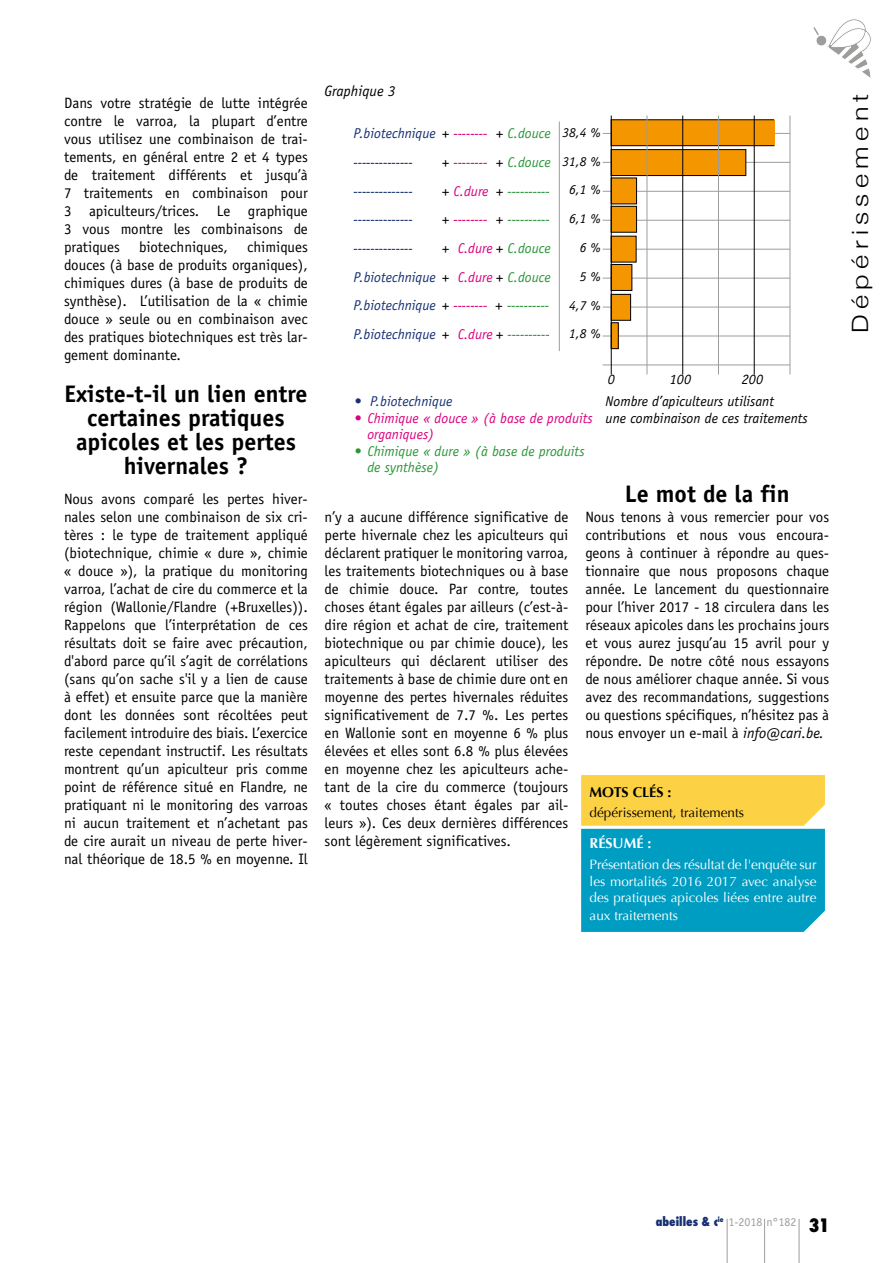
<style>
.page{position:relative;width:893px;height:1263px;background:#fff}
.page>*{position:absolute;margin:0;border:0;box-sizing:border-box;transform-origin:0 0}
.t1{font:700 24px/24px "Officina Sans";color:#000;text-align:center}
.t2{font:300 22.5px "Helvetica Neue";letter-spacing:.2em;color:#000;scale:1.2 1}
.t3{font:800 condensed 18px "Futura";color:#000}
.t4{font:15px/18px "Officina Sans";color:#000;text-align:justify}
.t5{font:italic 15px "Officina Sans";color:#000}
.t6{font:italic 14.25px/28.7px "Officina Sans";color:#163072}
.t7{font:italic 14.25px/16.5px "Officina Sans";color:#299638}
.t8{font:italic 14.25px/16.5px "Officina Sans";color:#000}
.t9{font:italic 14.25px/16.5px "Officina Sans";color:#da007e}
.t10{font:700 14.25px "Optima";color:#000}
.t11{font:700 14.25px "Optima";color:#fff}
.t12{font:13.5px/16.5px "Optima";color:#fff;text-align:justify}
.t13{font:italic 13.5px/28.8px "Officina Sans";color:#000;text-align:right}
.t14{font:13.5px "Optima";color:#000}
.t15{font:12px "Officina Sans";color:#9d9d9c}
.s1{color:#000}
.s2{color:#da007e}
.s3{color:#299638}
.s4{font-style:italic}
.s5{font-family:"Futura";font-weight:800;font-stretch:condensed;color:#163072}
</style>
<div class="page">
<svg style="left:813px;top:19px;width:58px;height:59px"></svg>
<hr style="left:727px;top:1219px;width:1px;height:44px;background:#9d9d9c">
<hr style="left:764px;top:1219px;width:1px;height:44px;background:#9d9d9c">
<hr style="left:799px;top:1219px;width:1px;height:44px;background:#9d9d9c">
<svg style="left:581px;top:775px;width:244px;height:157px;background:#57b09c"></svg>
<hr style="left:603px;top:133px;width:187px;height:1px;background:#9d9d9c">
<hr style="left:603px;top:162px;width:187px;height:1px;background:#9d9d9c">
<hr style="left:603px;top:191px;width:187px;height:1px;background:#9d9d9c">
<hr style="left:603px;top:220px;width:187px;height:1px;background:#9d9d9c">
<hr style="left:603px;top:249px;width:187px;height:1px;background:#9d9d9c">
<hr style="left:603px;top:307px;width:187px;height:1px;background:#9d9d9c">
<hr style="left:603px;top:336px;width:187px;height:1px;background:#9d9d9c">
<hr style="left:603px;top:278px;width:187px;height:1px;background:#9d9d9c">
<hr style="left:603px;top:365px;width:187px;height:1px;background:#9d9d9c">
<div style="left:611px;top:120px;width:163px;height:26px;background:#f49600"></div>
<div style="left:611px;top:119px;width:163px;height:27px;border:1px solid #000"></div>
<div style="left:611px;top:323px;width:7px;height:26px;background:#f49600"></div>
<div style="left:611px;top:294px;width:20px;height:26px;background:#f49600"></div>
<div style="left:611px;top:294px;width:20px;height:27px;border:1px solid #000"></div>
<div style="left:611px;top:264px;width:21px;height:26px;background:#f49600"></div>
<div style="left:611px;top:264px;width:21px;height:27px;border:1px solid #000"></div>
<div style="left:611px;top:236px;width:25px;height:26px;background:#f49600"></div>
<div style="left:611px;top:206px;width:26px;height:26px;background:#f49600"></div>
<div style="left:611px;top:206px;width:26px;height:26px;border:1px solid #000"></div>
<div style="left:611px;top:178px;width:26px;height:26px;background:#f49600"></div>
<div style="left:611px;top:178px;width:26px;height:26px;border:1px solid #000"></div>
<div style="left:611px;top:150px;width:135px;height:26px;background:#f49600"></div>
<div style="left:611px;top:149px;width:135px;height:27px;border:1px solid #000"></div>
<hr style="left:682px;top:116px;width:1px;height:258px;background:#000">
<hr style="left:754px;top:116px;width:1px;height:258px;background:#000">
<hr style="left:647px;top:116px;width:1px;height:258px;background:#9d9d9c">
<hr style="left:718px;top:116px;width:1px;height:258px;background:#9d9d9c">
<hr style="left:790px;top:116px;width:1px;height:258px;background:#9d9d9c">
<hr style="left:611px;top:116px;width:1px;height:258px;background:#000">
<hr style="left:559px;top:121px;width:1px;height:230px;background:#9d9d9c">
<p class="t4" style="left:64px;top:94px;width:245px">Dans votre stratégie de lutte intégrée contre le varroa, la plupart d’entre vous utilisez une combinaison de trai&shy;tements, en général entre 2 et 4 types de traitement différents et jusqu’à 7 traitements en combinaison pour 3 apiculteurs/trices. Le graphique 3 vous montre les combinaisons de pratiques</p>
<p class="t4" style="left:64px;top:238px;width:245px;text-indent:183px">chimiques douces (à base de produits organiques), chimiques dures (à base de produits de synthèse). L’utilisation de la « chimie douce » seule ou en combinaison avec des pratiques biotechniques est très lar&shy;gement dominante.</p>
<h1 class="t1" style="left:64px;top:382px;width:245px">Existe-t-il un lien entre certaines pratiques apicoles et les pertes hivernales ?</h1>
<p class="t4" style="left:64px;top:490px;width:245px">Nous avons comparé les pertes hiver&shy;nales selon une combinaison de six cri&shy;tères : le type de traitement appliqué (biotechnique, chimie « dure », chimie « douce »), la pratique du monitoring varroa, l’achat de cire du commerce et la région (Wallonie/Flandre (+Bruxelles)).<br>Rappelons que l’interprétation de ces résultats doit se faire avec précaution, d'abord parce qu’il s’agit de corrélations (sans qu’on sache s'il y a lien de cause à effet) et ensuite parce que la manière dont les données sont récoltées peut facilement introduire des biais. L’exercice reste cependant instructif. Les résultats montrent qu’un apiculteur pris comme point de référence situé en Flandre, ne pratiquant ni le monitoring des varroas ni aucun traitement et n’achetant pas de cire aurait un niveau de perte hiver&shy;nal théorique de 18.5 % en moyenne. Il</p>
<p class="t4" style="left:139px;top:238px;width:90px">biotechniques,</p>
<p class="t5" style="left:325px;top:82px;width:73px">Graphique 3</p>
<p class="t6" style="left:354px;top:119px;width:199px">P.biotechnique <span class="s1">+</span> <span class="s2">--------</span> <span class="s1">+</span> <span class="s3">C.douce </span>--------------</p>
<p class="t9" style="left:442px;top:154px;width:110px"><span class="s1">+</span> -------- <span class="s1">+</span> <span class="s3">C.douce</span></p>
<p class="t6" style="left:354px;top:176px;width:61px">--------------</p>
<p class="t7" style="left:442px;top:182px;width:109px"><span class="s1">+</span> <span class="s2">C.dure</span> <span class="s1">+</span> ----------</p>
<p class="t6" style="left:354px;top:205px;width:61px">--------------</p>
<p class="t7" style="left:442px;top:211px;width:109px"><span class="s1">+</span> <span class="s2">--------</span> <span class="s1">+</span> ----------</p>
<p class="t6" style="left:354px;top:234px;width:61px">--------------</p>
<p class="t6" style="left:354px;top:234px;width:199px;text-align:justify;text-indent:89px"><span class="s1">+</span> <span class="s2">C.dure</span> <span class="s1">+</span> <span class="s3">C.douce </span>P.biotechnique <span class="s1">+</span> <span class="s2">C.dure</span> <span class="s1">+</span> <span class="s3">C.douce </span>P.biotechnique <span class="s1">+</span> <span class="s2">--------</span> <span class="s1">+</span> <span class="s3">---------- </span>P.biotechnique <span class="s1">+</span> <span class="s2">C.dure</span> <span class="s1">+</span> <span class="s3">----------</span></p>
<p class="t13" style="left:562px;top:118px;width:40px">38,4 %<br>31,8 %<br>6,1 %<br>6,1 %<br>6 %<br>5 %<br>4,7 %<br>1,8 %</p>
<p class="t8" style="left:608px;top:371px;width:9px">0</p>
<p class="t8" style="left:670px;top:371px;width:23px">100</p>
<p class="t8" style="left:742px;top:371px;width:23px">200</p>
<p class="t6" style="left:355px;top:387px;width:99px">• P.biotechnique</p>
<p class="t9" style="left:367px;top:410px;width:227px;text-indent:-13px">• Chimique « douce » (à base de produits organiques)</p>
<p class="t7" style="left:367px;top:443px;width:219px;text-indent:-13px">• Chimique « dure » (à base de produits de synthèse)</p>
<p class="t8" style="left:606px;top:393px;width:204px">Nombre d’apiculteurs utilisant<br>une combinaison de ces traitements</p>
<p class="t4" style="left:325px;top:508px;width:245px">n’y a aucune différence significative de perte hivernale chez les apiculteurs qui déclarent pratiquer le monitoring varroa, les traitements biotechniques ou à base de chimie douce. Par contre, toutes choses étant égales par ailleurs (c’est-à&shy;dire région et achat de cire, traitement biotechnique ou par chimie douce), les apiculteurs qui déclarent utiliser des traitements à base de chimie dure ont en moyenne des pertes hivernales réduites significativement de 7.7 %. Les pertes en Wallonie sont en moyenne 6 % plus élevées et elles sont 6.8 % plus élevées en moyenne chez les apiculteurs ache&shy;tant de la cire du commerce (toujours « toutes choses étant égales par ail&shy;leurs »). Ces deux dernières différences sont légèrement significatives.</p>
<h1 class="t1" style="left:625px;top:482px;width:166px">Le mot de la fin</h1>
<p class="t4" style="left:585px;top:508px;width:245px">Nous tenons à vous remercier pour vos contributions et nous vous encoura&shy;geons à continuer à répondre au ques&shy;tionnaire que nous proposons chaque année. Le lancement du questionnaire pour l’hiver 2017 - 18 circulera dans les réseaux apicoles dans les prochains jours et vous aurez jusqu’au 15 avril pour y répondre. De notre côté nous essayons de nous améliorer chaque année. Si vous avez des recommandations, suggestions ou questions spécifiques, n’hésitez pas à nous envoyer un e-mail à <span class="s4">info@cari.be.</span></p>
<p class="t10" style="left:590px;top:783px;width:83px">MOTS CLÉS :</p>
<p class="t14" style="left:590px;top:805px;width:156px">dépérissement, traitements</p>
<p class="t11" style="left:590px;top:835px;width:63px">RÉSUMÉ :</p>
<p class="t12" style="left:590px;top:856px;width:228px">Présentation des résultat de l'enquête sur les mortalités 2016 2017 avec analyse des pratiques apicoles liées entre autre</p>
<p class="t12" style="left:590px;top:907px;width:90px">aux traitements</p>
<h2 class="t2" style="left:842px;top:333px;width:201px;rotate:-90deg">Dépérissement</h2>
<p class="t15" style="left:656px;top:1215px;width:142px"><span class="s5">abeilles &amp; c</span><sup>ie</sup> 1-2018 n°182</p>
<p class="t3" style="left:809px;top:1213px;width:22px">31</p>
</div>
